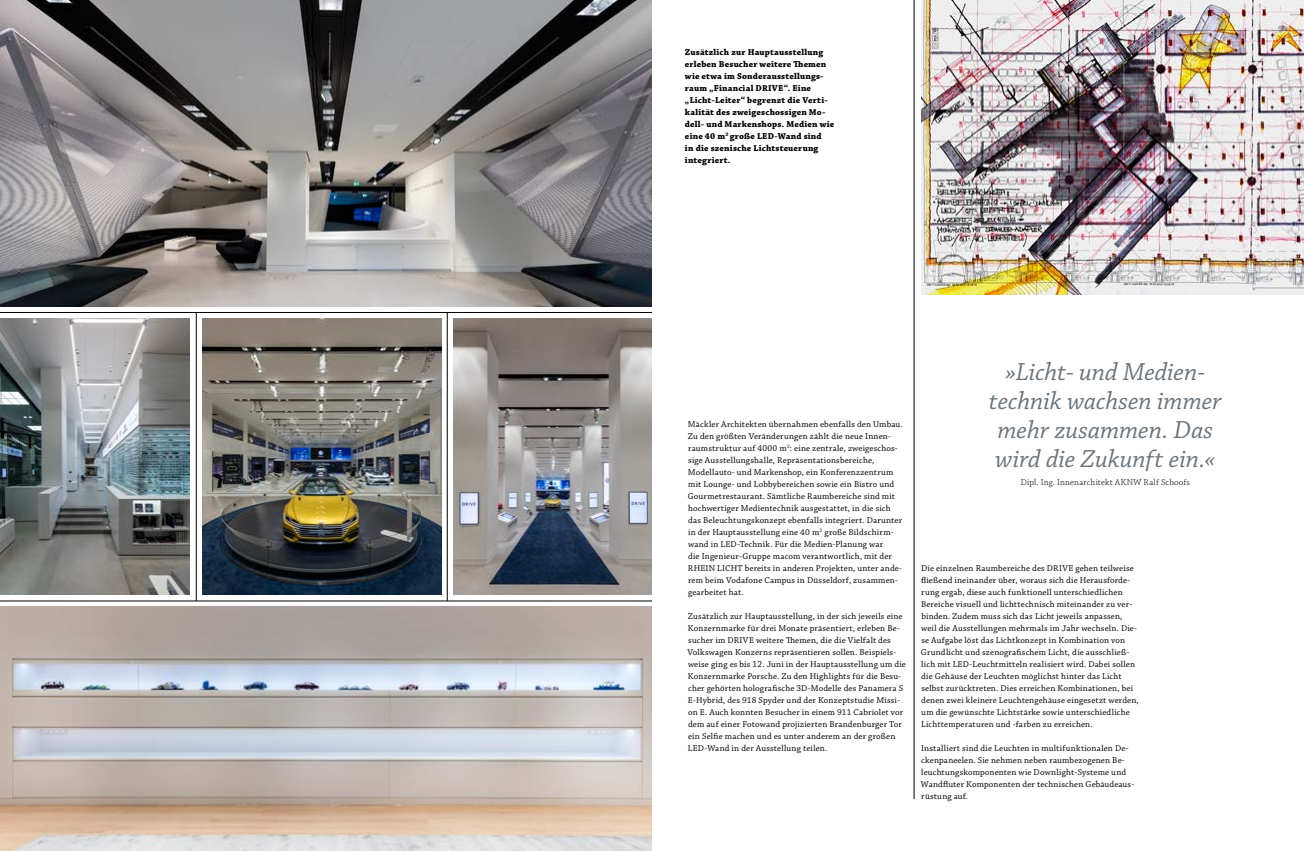
<style>
.page{position:relative;width:1304px;height:851px;background:#fff}
.page>*{position:absolute;margin:0;border:0;box-sizing:border-box;transform-origin:0 0}
.t1{font:italic 26px/29px "Chaparral Pro";letter-spacing:-.005em;color:#6a747b;text-align:center}
.t2{font:9px/12px "Chaparral Pro";letter-spacing:.02em;color:#000}
.t3{font:700 9px/12px "Chaparral Pro";letter-spacing:.02em;color:#000}
.t4{font:300 9px "Chaparral Pro";letter-spacing:.025em;color:#000}
</style>
<div class="page">
<hr style="left:196px;top:312px;width:1px;height:288px;background:#000">
<hr style="left:914px;top:0;width:1px;height:799px;background:#000">
<hr style="left:447px;top:312px;width:1px;height:288px;background:#000">
<hr style="left:0;top:312px;width:652px;height:1px;background:#000">
<hr style="left:0;top:600px;width:652px;height:1px;background:#000">
<img style="left:202px;top:319px;width:239px;height:276px">
<img style="left:0;top:607px;width:652px;height:243px">
<img style="left:0;top:0;width:652px;height:307px">
<img style="left:0;top:319px;width:190px;height:276px">
<img style="left:454px;top:319px;width:198px;height:276px">
<img style="left:921px;top:0;width:383px;height:295px">
<p class="t3" style="left:685px;top:46px;width:151px">Zusätzlich zur Hauptausstellung erleben Besucher weitere Themen wie etwa im Sonderausstellungs&shy;raum „Financial DRIVE“. Eine „Licht-Leiter“ begrenzt die Verti&shy;kalität des zweigeschossigen Mo&shy;dell- und Markenshops. Medien wie eine 40 m<sup>2</sup> große LED-Wand sind<br>in die szenische Lichtsteuerung integriert.</p>
<p class="t2" style="left:688px;top:418px;width:216px">Mäckler Architekten übernahmen ebenfalls den Umbau.<br>Zu den größten Veränderungen zählt die neue Innen&shy;raumstruktur auf 4000 m<sup>2</sup>: eine zentrale, zweigeschos&shy;sige Ausstellungshalle, Repräsentationsbereiche, Modellauto- und Markenshop, ein Konferenzzentrum mit Lounge- und Lobbybereichen sowie ein Bistro und Gourmetrestaurant. Sämtliche Raumbereiche sind mit hochwertiger Medientechnik ausgestattet, in die sich das Beleuchtungskonzept ebenfalls integriert. Darunter in der Hauptausstellung eine 40 m<sup>2</sup> große Bildschirm&shy;wand in LED-Technik. Für die Medien-Planung war<br>die Ingenieur-Gruppe macom verantwortlich, mit der RHEIN LICHT bereits in anderen Projekten, unter ande&shy;rem beim Vodafone Campus in Düsseldorf, zusammen&shy;gearbeitet hat.</p>
<p class="t2" style="left:688px;top:610px;width:220px">Zusätzlich zur Hauptausstellung, in der sich jeweils eine Konzernmarke für drei Monate präsentiert, erleben Be&shy;sucher im DRIVE weitere Themen, die die Vielfalt des Volkswagen Konzerns repräsentieren sollen. Beispiels&shy;weise ging es bis 12. Juni in der Hauptausstellung um die Konzernmarke Porsche. Zu den Highlights für die Besu&shy;cher gehörten holografische 3D-Modelle des Panamera S E-Hybrid, des 918 Spyder und der Konzeptstudie Missi&shy;on E. Auch konnten Besucher in einem 911 Cabriolet vor dem auf einer Fotowand projizierten Brandenburger Tor ein Selfie machen und es unter anderem an der großen LED-Wand in der Ausstellung teilen.</p>
<h1 class="t1" style="left:989px;top:358px;width:234px">»Licht- und Medien&shy;technik wachsen immer mehr zusammen. Das wird die Zukunft ein.«</h1>
<p class="t4" style="left:1021px;top:477px;width:171px">Dipl. Ing. Innenarchitekt AKNW Ralf Schoofs</p>
<p class="t2" style="left:921px;top:562px;width:219px">Die einzelnen Raumbereiche des DRIVE gehen teilweise fließend ineinander über, woraus sich die Herausforde&shy;rung ergab, diese auch funktionell unterschiedlichen Bereiche visuell und lichttechnisch miteinander zu ver&shy;binden. Zudem muss sich das Licht jeweils anpassen, weil die Ausstellungen mehrmals im Jahr wechseln. Die&shy;se Aufgabe löst das Lichtkonzept in Kombination von Grundlicht und szenografischem Licht, die ausschließ&shy;lich mit LED-Leuchtmitteln realisiert wird. Dabei sollen die Gehäuse der Leuchten möglichst hinter das Licht selbst zurücktreten. Dies erreichen Kombinationen, bei denen zwei kleinere Leuchtengehäuse eingesetzt werden, um die gewünschte Lichtstärke sowie unterschiedliche Lichttemperaturen und -farben zu erreichen.</p>
<p class="t2" style="left:921px;top:742px;width:215px">Installiert sind die Leuchten in multifunktionalen De&shy;ckenpaneelen. Sie nehmen neben raumbezogenen Be&shy;leuchtungskomponenten wie Downlight-Systeme und Wandfluter Komponenten der technischen Gebäudeaus&shy;rüstung auf.</p>
</div>
